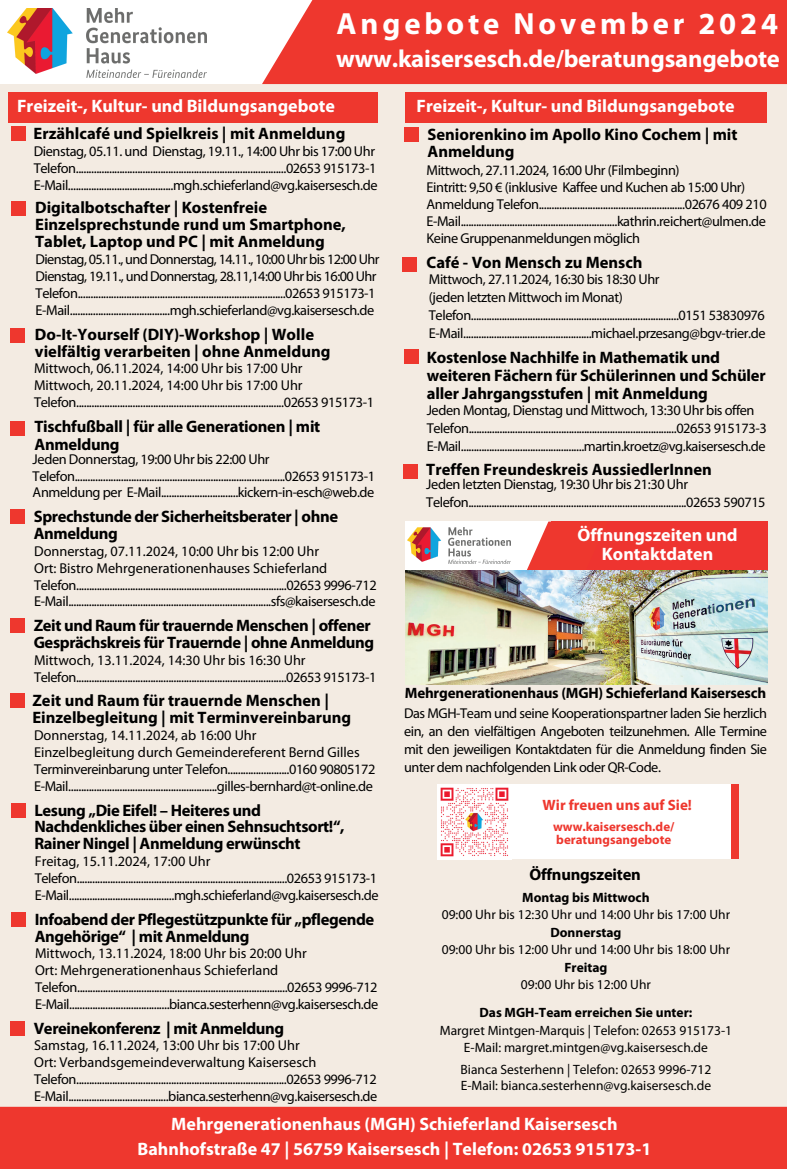
<style>
.page{position:relative;width:787px;height:1169px;background:#fff}
.page>*{position:absolute;margin:0;border:0;box-sizing:border-box;transform-origin:0 0}
.t1{font:700 30.75px "Myriad Pro";letter-spacing:.125em;color:#fff}
.t2{font:700 24.75px "Myriad Pro";letter-spacing:-.01em;color:#fff}
.t3{font:700 18px/24.8px "Myriad Pro";color:#fff;text-align:center}
.t4{font:700 16.5px/16.8px "Myriad Pro";letter-spacing:-.01em;color:#000}
.t5{font:700 15px "Myriad Pro";letter-spacing:-.015em;color:#000}
.t6{font:700 15px "Myriad Pro";color:#ee372e}
.t7{font:14.25px/16.8px "Myriad Pro";letter-spacing:-.03em;color:#000}
.t8{font:14.25px/16.8px "Myriad Pro";color:#000}
.t9{font:14.25px/16.8px "Myriad Pro";letter-spacing:-.005em;color:#000}
.t10{font:13.5px/16.6px "Myriad Pro";color:#000;text-align:center}
.t11{font:700 13.5px "Myriad Pro";color:#000}
.t12{font:700 12.9px/13.4px "Myriad Pro";color:#ee372e}
.s1{font-weight:700}
</style>
<div class="page">
<div style="left:0;top:84px;width:786px;height:1085px;background:#f3ebe2"></div>
<div style="left:9px;top:93px;width:369px;height:30px;background:#ee372e"></div>
<img style="left:8px;top:8px;width:198px;height:70px">
<div style="left:262px;top:0;width:524px;height:84px;background:#ee372e"></div>
<div style="left:10px;top:618px;width:15px;height:15px;background:#ee372e"></div>
<div style="left:10px;top:328px;width:15px;height:15px;background:#ee372e"></div>
<div style="left:10px;top:421px;width:15px;height:15px;background:#ee372e"></div>
<div style="left:11px;top:201px;width:15px;height:15px;background:#ee372e"></div>
<div style="left:11px;top:126px;width:15px;height:15px;background:#ee372e"></div>
<div style="left:0;top:1107px;width:786px;height:62px;background:#ee372e"></div>
<div style="left:10px;top:693px;width:15px;height:15px;background:#ee372e"></div>
<div style="left:402px;top:257px;width:15px;height:15px;background:#ee372e"></div>
<div style="left:404px;top:349px;width:15px;height:15px;background:#ee372e"></div>
<div style="left:548px;top:522px;width:219px;height:48px;background:#ee3430"></div>
<img style="left:405px;top:570px;width:362px;height:115px">
<div style="left:405px;top:522px;width:145px;height:48px;background:#fff"></div>
<svg style="left:527px;top:522px;width:23px;height:48px"></svg>
<img style="left:407px;top:527px;width:103px;height:36px">
<div style="left:437px;top:785px;width:294px;height:74px;background:#fff"></div>
<div style="left:731px;top:785px;width:8px;height:74px;background:#ee372e"></div>
<img style="left:440px;top:787px;width:69px;height:70px">
<div style="left:403px;top:464px;width:14px;height:15px;background:#ee372e"></div>
<div style="left:405px;top:93px;width:361px;height:30px;background:#ee372e"></div>
<div style="left:11px;top:803px;width:15px;height:15px;background:#ee372e"></div>
<div style="left:10px;top:509px;width:15px;height:15px;background:#ee372e"></div>
<div style="left:404px;top:127px;width:15px;height:15px;background:#ee372e"></div>
<div style="left:11px;top:912px;width:15px;height:15px;background:#ee372e"></div>
<div style="left:10px;top:1021px;width:15px;height:15px;background:#ee372e"></div>
<h2 class="t1" style="left:336px;top:11px;width:443px">Angebote November 2024</h2>
<h2 class="t2" style="left:336px;top:48px;width:445px">www.kaisersesch.de/beratungsangebote</h2>
<p class="t3" style="left:17px;top:96px;width:319px">Freizeit-, Kultur- und Bildungsangebote</p>
<h2 class="t4" style="left:34px;top:127px;width:313px">Erzählcafé und Spielkreis | mit Anmeldung</h2>
<h4 class="t7" style="left:34px;top:144px;width:345px">Dienstag, 05.11. und Dienstag, 19.11., 14:00 Uhr bis 17:00 Uhr<br>Telefon..................................................................................02653 915173-1<br>E-Mail.........................................mgh.schieferland@vg.kaisersesch.de</h4>
<h4 class="t4" style="left:35px;top:201px;width:312px">Digitalbotschafter | Kostenfreie<br>Einzelsprechstunde rund um Smartphone,<br>Tablet, Laptop und PC | mit Anmeldung</h4>
<h2 class="t7" style="left:36px;top:252px;width:345px">Dienstag, 05.11., und Donnerstag, 14.11., 10:00 Uhr bis 12:00 Uhr Dienstag, 19.11., und Donnerstag, 28.11,14:00 Uhr bis 16:00 Uhr Telefon.................................................................................02653 915173-1<br>E-Mail.......................................mgh.schieferland@vg.kaisersesch.de</h2>
<h2 class="t4" style="left:35px;top:328px;width:297px">Do-It-Yourself (DIY)-Workshop | Wolle vielfältig verarbeiten | ohne Anmeldung</h2>
<h4 class="t9" style="left:34px;top:361px;width:341px">Mittwoch, 06.11.2024, 14:00 Uhr bis 17:00 Uhr<br>Mittwoch, 20.11.2024, 14:00 Uhr bis 17:00 Uhr<br>Telefon.................................................................................02653 915173-1</h4>
<h3 class="t4" style="left:34px;top:418px;width:287px;line-height:18px">Tischfußball | für alle Generationen | mit<br>Anmeldung</h3>
<p class="t7" style="left:33px;top:452px;width:344px">Jeden Donnerstag, 19:00 Uhr bis 22:00 Uhr<br>Telefon..................................................................................02653 915173-1<br>Anmeldung per E-Mail..............................kickern-in-esch@web.de</p>
<h4 class="t4" style="left:34px;top:510px;width:306px">Sprechstunde der Sicherheitsberater | ohne<br>Anmeldung</h4>
<h3 class="t8" style="left:34px;top:544px;width:344px">Donnerstag, 07.11.2024, 10:00 Uhr bis 12:00 Uhr<br>Ort: Bistro Mehrgenerationenhauses Schieferland Telefon..................................................................................02653 9996-712<br>E-Mail...............................................................................sfs@kaisersesch.de</h3>
<h2 class="t4" style="left:34px;top:619px;width:342px">Zeit und Raum für trauernde Menschen | offener<br>Gesprächskreis für Trauernde | ohne Anmeldung</h2>
<h2 class="t8" style="left:34px;top:653px;width:344px">Mittwoch, 13.11.2024, 14:30 Uhr bis 16:30 Uhr<br>Telefon..................................................................................02653 915173-1</h2>
<h2 class="t4" style="left:32px;top:694px;width:320px">Zeit und Raum für trauernde Menschen |<br>Einzelbegleitung | mit Terminvereinbarung</h2>
<h4 class="t8" style="left:34px;top:728px;width:343px">Donnerstag, 14.11.2024, ab 16:00 Uhr<br>Einzelbegleitung durch Gemeindereferent Bernd Gilles Terminvereinbarung unter Telefon........................0160 90805172<br>E-Mail..........................................................gilles-bernhard@t-online.de</h4>
<h4 class="t4" style="left:34px;top:803px;width:311px">Lesung „Die Eifel! – Heiteres und<br>Nachdenkliches über einen Sehnsuchtsort!“,<br>Rainer Ningel | Anmeldung erwünscht</h4>
<h4 class="t7" style="left:35px;top:854px;width:345px">Freitag, 15.11.2024, 17:00 Uhr<br>Telefon..................................................................................02653 915173-1<br>E-Mail.........................................mgh.schieferland@vg.kaisersesch.de</h4>
<h2 class="t4" style="left:35px;top:912px;width:341px">Infoabend der Pflegestützpunkte für „pflegende<br>Angehörige“ | mit Anmeldung</h2>
<h4 class="t8" style="left:35px;top:946px;width:344px">Mittwoch, 13.11.2024, 18:00 Uhr bis 20:00 Uhr<br>Ort: Mehrgenerationenhaus Schieferland Telefon..................................................................................02653 9996-712<br>E-Mail.......................................bianca.sesterhenn@vg.kaisersesch.de</h4>
<h2 class="t4" style="left:34px;top:1021px;width:252px">Vereinekonferenz | mit Anmeldung</h2>
<h4 class="t8" style="left:34px;top:1038px;width:344px">Samstag, 16.11.2024, 13:00 Uhr bis 17:00 Uhr<br>Ort: Verbandsgemeindeverwaltung Kaisersesch Telefon..................................................................................02653 9996-712<br>E-Mail.......................................bianca.sesterhenn@vg.kaisersesch.de</h4>
<h4 class="t3" style="left:416px;top:95px;width:319px">Freizeit-, Kultur- und Bildungsangebote</h4>
<h2 class="t4" style="left:427px;top:128px;width:311px">Seniorenkino im Apollo Kino Cochem | mit<br>Anmeldung</h2>
<h4 class="t7" style="left:426px;top:163px;width:341px">Mittwoch, 27.11.2024, 16:00 Uhr (Filmbeginn)<br>Eintritt: 9,50 € (inklusive Kaffee und Kuchen ab 15:00 Uhr)<br>Anmeldung Telefon.........................................................02676 409 210<br>E-Mail.............................................................kathrin.reichert@ulmen.de Keine Gruppenanmeldungen möglich</h4>
<h2 class="t4" style="left:426px;top:256px;width:217px">Café - Von Mensch zu Mensch</h2>
<h4 class="t7" style="left:429px;top:272px;width:338px;line-height:18px">Mittwoch, 27.11.2024, 16:30 bis 18:30 Uhr<br>(jeden letzten Mittwoch im Monat)<br>Telefon.................................................................................0151 53830976<br>E-Mail..................................................michael.przesang@bgv-trier.de</h4>
<h2 class="t4" style="left:426px;top:350px;width:340px;line-height:18px">Kostenlose Nachhilfe in Mathematik und weiteren Fächern für Schülerinnen und Schüler aller Jahrgangsstufen | mit Anmeldung</h2>
<h4 class="t7" style="left:426px;top:402px;width:341px;line-height:18px">Jeden Montag, Dienstag und Mittwoch, 13:30 Uhr bis offen<br>Telefon.................................................................................02653 915173-3<br>E-Mail................................................martin.kroetz@vg.kaisersesch.de</h4>
<h2 class="t4" style="left:426px;top:462px;width:287px">Treffen Freundeskreis AussiedlerInnen</h2>
<h4 class="t7" style="left:426px;top:477px;width:341px;line-height:18px">Jeden letzten Dienstag, 19:30 Uhr bis 21:30 Uhr<br>Telefon.....................................................................................02653 590715</h4>
<h4 class="t3" style="left:577px;top:527px;width:162px;line-height:19.2px">Öffnungszeiten und<br>Kontaktdaten</h4>
<h3 class="t5" style="left:405px;top:687px;width:363px">Mehrgenerationenhaus (MGH) Schieferland Kaisersesch</h3>
<p class="t7" style="left:404px;top:705px;width:364px;line-height:18px;text-align:justify">Das MGH-Team und seine Kooperationspartner laden Sie herzlich ein, an den vielfältigen Angeboten teilzunehmen. Alle Termine mit den jeweiligen Kontaktdaten für die Anmeldung finden Sie unter dem nachfolgenden Link oder QR-Code.</p>
<h2 class="t6" style="left:542px;top:799px;width:151px">Wir freuen uns auf Sie!</h2>
<h4 class="t12" style="left:553px;top:821px;width:123px">www.kaisersesch.de/ beratungsangebote</h4>
<h2 class="t4" style="left:529px;top:867px;width:113px">Öffnungszeiten</h2>
<h2 class="t10" style="left:441px;top:891px;width:290px"><span class="s1">Montag bis Mittwoch<br></span>09:00 Uhr bis 12:30 Uhr und 14:00 Uhr bis 17:00 Uhr</h2>
<h4 class="t10" style="left:441px;top:926px;width:290px"><span class="s1">Donnerstag<br></span>09:00 Uhr bis 12:00 Uhr und 14:00 Uhr bis 18:00 Uhr</h4>
<p class="t10" style="left:521px;top:961px;width:131px"><span class="s1">Freitag<br></span>09:00 Uhr bis 12:00 Uhr</p>
<p class="t11" style="left:479px;top:1006px;width:214px">Das MGH-Team erreichen Sie unter:</p>
<h2 class="t10" style="left:439px;top:1023px;width:294px">Margret Mintgen-Marquis | Telefon: 02653 915173-1<br>E-Mail: margret.mintgen@vg.kaisersesch.de</h2>
<h4 class="t10" style="left:460px;top:1062px;width:252px;text-align:left">Bianca Sesterhenn | Telefon: 02653 9996-712<br>E-Mail: bianca.sesterhenn@vg.kaisersesch.de</h4>
<h2 class="t3" style="left:137px;top:1113px;width:515px">Mehrgenerationenhaus (MGH) Schieferland Kaisersesch<br>Bahnhofstraße 47 | 56759 Kaisersesch | Telefon: 02653 915173-1</h2>
</div>
